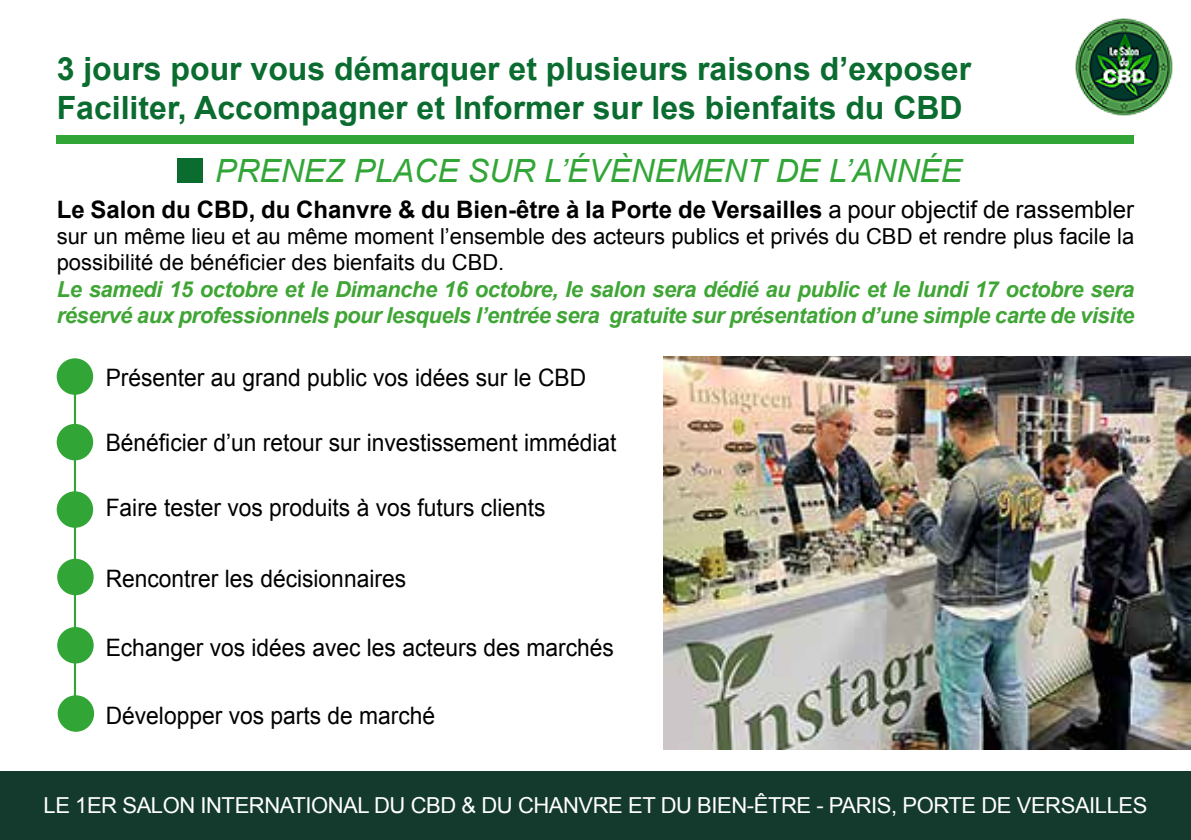
<style>
.page{position:relative;width:1191px;height:840px;background:#fff}
.page>*{position:absolute;margin:0;border:0;box-sizing:border-box;transform-origin:0 0}
.t1{font:700 32px/38.4px "Arial";color:#0b6c30}
.t2{font:italic 32px "Arial";color:#31a636}
.t3{font:24px "Arial";color:#000;scale:.95 1}
.t4{font:700 24px "Arial";color:#000}
.t5{font:italic 700 22px/26.4px "Arial";letter-spacing:-.02em;color:#3fa535}
.t6{font:22px/26.4px "Arial";color:#000}
.t7{font:22px "Arial";letter-spacing:-.02em;color:#fff}
.s1{font-weight:400}
</style>
<div class="page">
<div style="left:57px;top:136px;width:1077px;height:8px;background:#31a636"></div>
<div style="left:0;top:771px;width:1191px;height:68px;background:#133a2d"></div>
<hr style="left:74px;top:387px;width:2px;height:315px;background:#31a636">
<div style="left:57px;top:358px;width:36px;height:36px;background:#31a636;border-radius:50%"></div>
<div style="left:57px;top:423px;width:36px;height:37px;background:#31a636;border-radius:50%"></div>
<div style="left:57px;top:491px;width:36px;height:36px;background:#31a636;border-radius:50%"></div>
<div style="left:57px;top:558px;width:37px;height:37px;background:#31a636;border-radius:50%"></div>
<div style="left:57px;top:626px;width:37px;height:37px;background:#31a636;border-radius:50%"></div>
<div style="left:58px;top:695px;width:36px;height:36px;background:#31a636;border-radius:50%"></div>
<div style="left:177px;top:158px;width:26px;height:25px;background:#0b6c30"></div>
<img style="left:1075px;top:18px;width:98px;height:98px">
<img style="left:663px;top:356px;width:528px;height:392px">
<h1 class="t1" style="left:57px;top:51px;width:916px">3 jours pour vous démarquer et plusieurs raisons d’exposer<br>Faciliter, Accompagner et Informer sur les bienfaits du CBD</h1>
<h1 class="t2" style="left:215px;top:150px;width:748px">PRENEZ PLACE SUR L’ÉVÈNEMENT DE L’ANNÉE</h1>
<p class="t4" style="left:57px;top:193px;width:1079px">Le Salon du CBD, du Chanvre &amp; du Bien-être à la Porte de Versailles <span class="s1">a pour objectif de rassembler</span></p>
<p class="t6" style="left:57px;top:223px;width:1079px">sur un même lieu et au même moment l’ensemble des acteurs publics et privés du CBD et rendre plus facile la possibilité de bénéficier des bienfaits du CBD.</p>
<p class="t5" style="left:57px;top:276px;width:1079px">Le samedi 15 octobre et le Dimanche 16 octobre, le salon sera dédié au public et le lundi 17 octobre sera réservé aux professionnels pour lesquels l’entrée sera gratuite sur présentation d’une simple carte de visite</p>
<p class="t3" style="left:106px;top:361px;width:507px">Présenter au grand public vos idées sur le CBD</p>
<p class="t3" style="left:106px;top:426px;width:539px">Bénéficier d’un retour sur investissement immédiat</p>
<p class="t3" style="left:106px;top:491px;width:464px">Faire tester vos produits à vos futurs clients</p>
<p class="t3" style="left:106px;top:562px;width:318px">Rencontrer les décisionnaires</p>
<p class="t3" style="left:106px;top:631px;width:536px">Echanger vos idées avec les acteurs des marchés</p>
<p class="t3" style="left:106px;top:699px;width:348px">Développer vos parts de marché</p>
<p class="t7" style="left:44px;top:790px;width:1105px">LE 1ER SALON INTERNATIONAL DU CBD &amp; DU CHANVRE ET DU BIEN-ÊTRE - PARIS, PORTE DE VERSAILLES</p>
</div>
